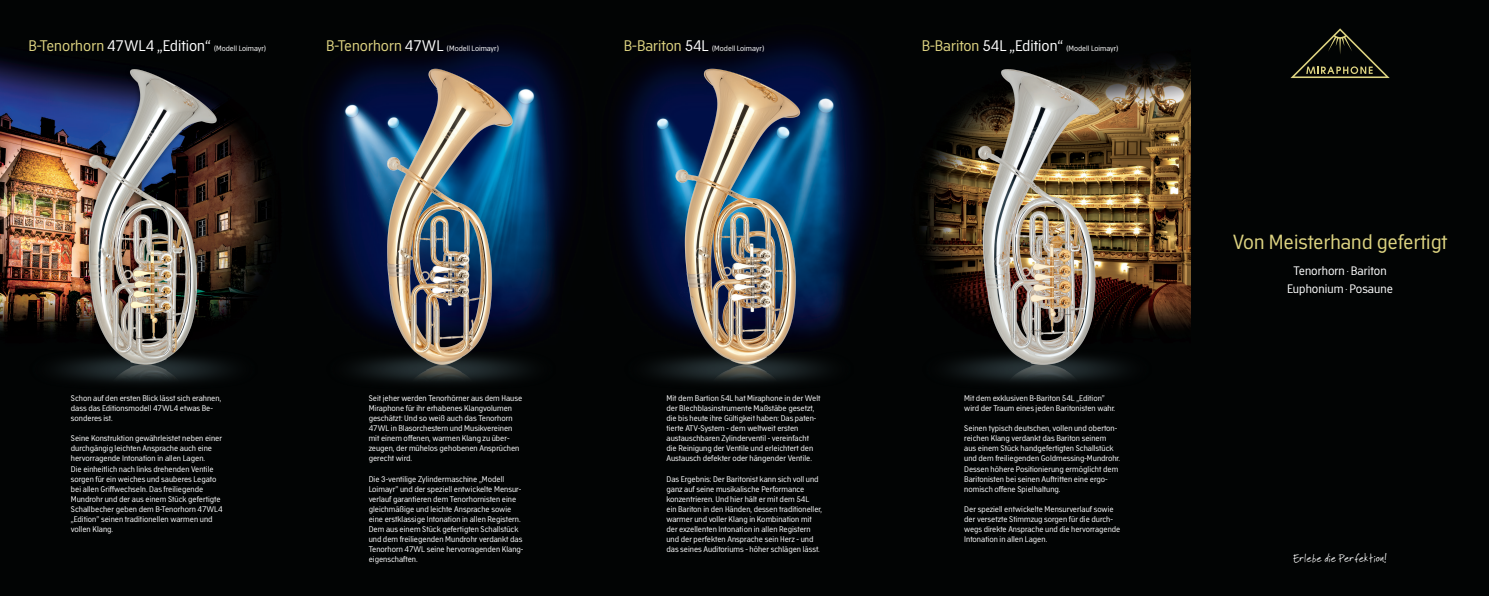
<style>
.page{position:relative;width:1489px;height:596px;background:#fff}
.page>*{position:absolute;margin:0;border:0;box-sizing:border-box;transform-origin:0 0}
.t1{font:20px "Academy Sans";color:#ddd381}
.t2{font:12px/18px "Academy Sans";color:#fff;text-align:center}
.t3{font:12px "Faraco Hand";color:#fff}
.t4{font:8px/10px "Academy Sans";color:#fff}
.t5{font:7.5px "Academy Sans";color:#fff}
.s1{font-size:15px;color:#ddd381}
.s2{font-size:15px}
.s3{font-size:10px}
</style>
<div class="page">
<img style="left:0;top:0;width:298px;height:595px">
<img style="left:40px;top:60px;width:212px;height:357px">
<img style="left:893px;top:0;width:298px;height:595px">
<img style="left:595px;top:0;width:298px;height:595px">
<div style="left:1191px;top:0;width:297px;height:595px;background:#020404"></div>
<svg style="left:1290px;top:28px;width:99px;height:50px"></svg>
<img style="left:7px;top:343px;width:284px;height:53px">
<img style="left:298px;top:0;width:297px;height:595px">
<div style="left:305px;top:343px;width:283px;height:53px;background:#020404"></div>
<div style="left:602px;top:343px;width:284px;height:53px;background:#020404"></div>
<div style="left:900px;top:343px;width:283px;height:53px;background:#020404"></div>
<img style="left:338px;top:60px;width:212px;height:357px">
<img style="left:635px;top:60px;width:212px;height:357px">
<img style="left:933px;top:60px;width:212px;height:357px">
<p class="t5" style="left:28px;top:44px;width:239px"><span class="s1">B-Tenorhorn</span> <span class="s2">47WL4 „Edition“</span> (Modell Loimayr)</p>
<p class="t5" style="left:326px;top:44px;width:175px"><span class="s1">B-Tenorhorn</span> <span class="s2">47WL</span> (Modell Loimayr)</p>
<p class="t5" style="left:624px;top:44px;width:142px"><span class="s1">B-Bariton</span> <span class="s2">54L</span> (Modell Loimayr)</p>
<p class="t5" style="left:921px;top:44px;width:198px"><span class="s1">B-Bariton</span> <span class="s2">54L „Edition“</span> (Modell Loimayr)</p>
<p class="t4" style="left:71px;top:393px;width:152px">Schon auf den ersten Blick lässt sich erahnen, dass das Editionsmodell 47WL4 etwas Be&shy;sonderes ist.</p>
<p class="t4" style="left:71px;top:433px;width:153px">Seine Konstruktion gewährleistet neben einer durchgängig leichten Ansprache auch eine hervorragende Intonation in allen Lagen.<br>Die einheitlich nach links drehenden Ventile sorgen für ein weiches und sauberes Legato bei allen Griffwechseln. Das freiliegende Mundrohr und der aus einem Stück gefertigte Schallbecher geben dem B-Tenorhorn 47WL4 „Edition” seinen traditionellen warmen und vollen Klang.</p>
<p class="t4" style="left:369px;top:393px;width:155px">Seit jeher werden Tenorhörner aus dem Hause Miraphone für ihr erhabenes Klangvolumen geschätzt: Und so weiß auch das Tenorhorn 47WL in Blasorchestern und Musikvereinen mit einem offenen, warmen Klang zu über&shy;zeugen, der mühelos gehobenen Ansprüchen gerecht wird.</p>
<p class="t4" style="left:369px;top:473px;width:155px">Die 3-ventilige Zylindermaschine „Modell Loimayr” und der speziell entwickelte Mensur&shy;verlauf garantieren dem Tenorhornisten eine gleichmäßige und leichte Ansprache sowie eine erstklassige Intonation in allen Registern.<br>Dem aus einem Stück gefertigten Schallstück und dem freiliegenden Mundrohr verdankt das Tenorhorn 47WL seine hervorragenden Klang--- eigenschaften.</p>
<p class="t4" style="left:666px;top:393px;width:156px">Mit dem Bartion 54L hat Miraphone in der Welt der Blechblasinstrumente Maßstäbe gesetzt, die bis heute ihre Gültigkeit haben: Das paten&shy;tierte ATV-System - dem weltweit ersten austauschbaren Zylinderventil - vereinfacht die Reinigung der Ventile und erleichtert den Austausch defekter oder hängender Ventile.</p>
<p class="t4" style="left:666px;top:473px;width:157px">Das Ergebnis: Der Baritonist kann sich voll und ganz auf seine musikalische Performance konzentrieren. Und hier hält er mit dem 54L<br>ein Bariton in den Händen, dessen traditioneller, warmer und voller Klang in Kombination mit der exzellenten Intonation in allen Registern und der perfekten Ansprache sein Herz - und das seines Auditoriums - höher schlägen lässt.</p>
<p class="t4" style="left:964px;top:393px;width:152px">Mit dem exklusiven B-Bariton 54L „Edition” wird der Traum eines jeden Baritonisten wahr.</p>
<p class="t4" style="left:964px;top:423px;width:157px">Seinen typisch deutschen, vollen und oberton&shy;reichen Klang verdankt das Bariton seinem aus einem Stück handgefertigten Schallstück und dem freiliegenden Goldmessing-Mundrohr.<br>Dessen höhere Positionierung ermöglicht dem Baritonisten bei seinen Auftritten eine ergo&shy;nomisch offene Spielhaltung.</p>
<p class="t4" style="left:964px;top:503px;width:157px">Der speziell entwickelte Mensurverlauf sowie der versetzte Stimmzug sorgen für die durch&shy;wegs direkte Ansprache und die hervorragende Intonation in allen Lagen.</p>
<h1 class="t1" style="left:1232px;top:229px;width:216px">Von Meisterhand gefertigt</h1>
<h2 class="t2" style="left:1286px;top:261px;width:107px">Tenorhorn <span class="s3">·</span> Bariton<br>Euphonium <span class="s3">·</span> Posaune</h2>
<h2 class="t3" style="left:1292px;top:550px;width:95px">Erlebe die Perfektion!</h2>
</div>
